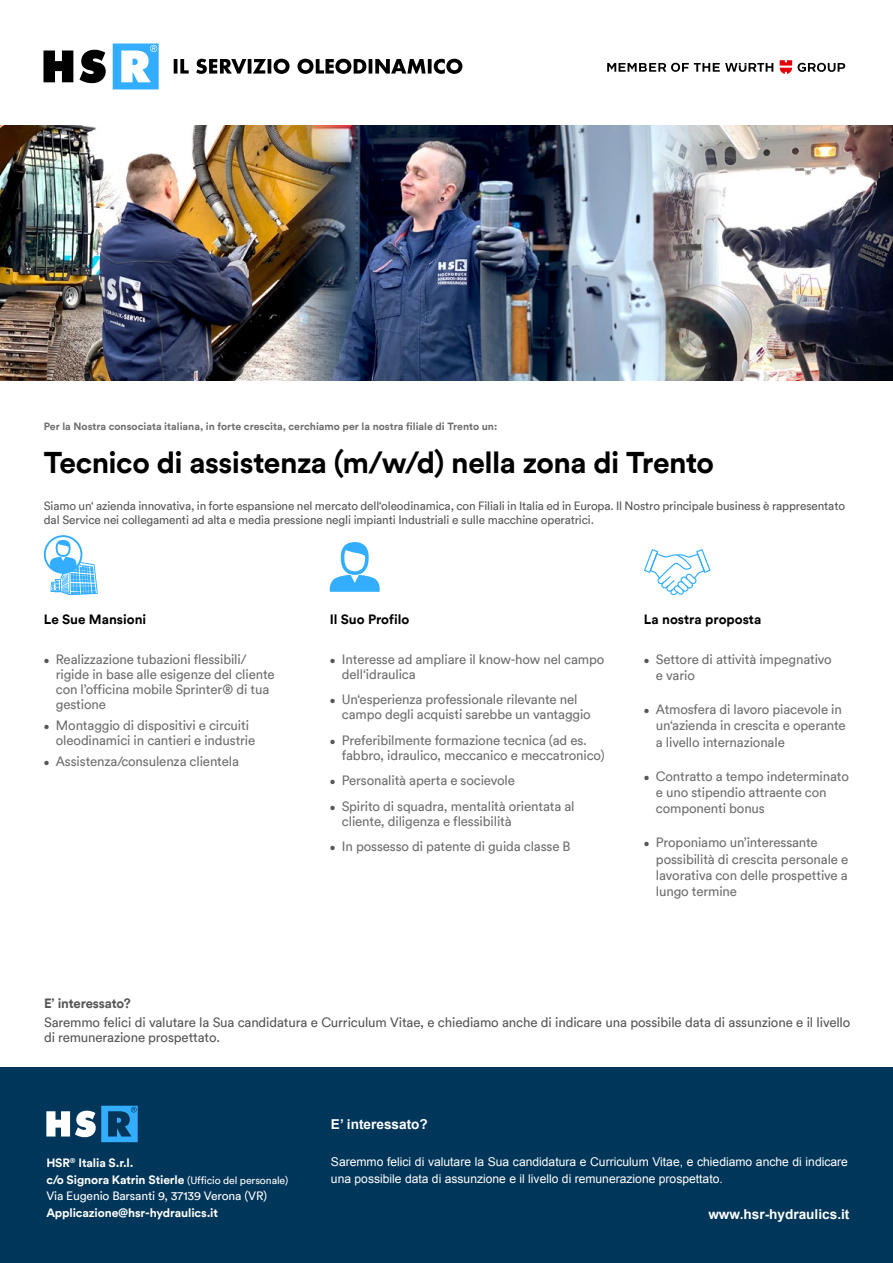
<style>
.page{position:relative;width:893px;height:1263px;background:#fff}
.page>*{position:absolute;margin:0;border:0;box-sizing:border-box;transform-origin:0 0}
.t1{font:700 30px "Circular";letter-spacing:-.02em;color:#000}
.t2{font:700 13.65px "Arial";color:#fff}
.t3{font:13.5px/15px "Circular";letter-spacing:-.01em;color:#6e6e6e}
.t4{font:13.5px/15px "Circular";letter-spacing:-.01em;color:#565655}
.t5{font:700 13.5px "Circular";color:#000}
.t6{font:700 13.5px "Circular";letter-spacing:-.01em;color:#565655}
.t7{font:12.15px/16.6px "Arial";color:#fff}
.t8{font:700 12.15px/16.6px "Circular";letter-spacing:-.01em;color:#fff}
.t9{font:12px/14.4px "Circular";letter-spacing:-.01em;color:#565655}
.t10{font:700 10.5px "Circular";color:#6e6e6e}
.s1{font-size:10.5px;color:#565655}
.s2{font-weight:400;font-size:10.5px}
.s3{font-weight:400}
</style>
<div class="page">
<img style="left:0;top:125px;width:287px;height:256px">
<img style="left:717px;top:125px;width:176px;height:256px">
<img style="left:287px;top:125px;width:430px;height:256px">
<div style="left:0;top:1067px;width:893px;height:196px;background:#003659"></div>
<svg style="left:46px;top:1106px;width:92px;height:36px"></svg>
<svg style="left:644px;top:549px;width:66px;height:46px"></svg>
<svg style="left:330px;top:542px;width:50px;height:50px"></svg>
<svg style="left:44px;top:535px;width:54px;height:60px"></svg>
<svg style="left:174px;top:59px;width:288px;height:15px"></svg>
<svg style="left:780px;top:60px;width:65px;height:14px"></svg>
<svg style="left:607px;top:63px;width:166px;height:9px"></svg>
<svg style="left:44px;top:50px;width:62px;height:33px"></svg>
<svg style="left:113px;top:43px;width:46px;height:46px"></svg>
<p class="t10" style="left:44px;top:419px;width:455px">Per la Nostra consociata italiana, in forte crescita, cerchiamo per la nostra filiale di Trento un:</p>
<h1 class="t1" style="left:44px;top:441px;width:672px">Tecnico di assistenza (m/w/d) nella zona di Trento</h1>
<p class="t9" style="left:44px;top:498px;width:803px">Siamo un‘ azienda innovativa, in forte espansione nel mercato dell‘oleodinamica, con Filiali in Italia ed in Europa. Il Nostro principale business è rappresentato dal Service nei collegamenti ad alta e media pressione negli impianti Industriali e sulle macchine operatrici.</p>
<p class="t5" style="left:44px;top:610px;width:104px">Le Sue Mansioni</p>
<p class="t5" style="left:330px;top:610px;width:81px">Il Suo Profilo</p>
<p class="t5" style="left:644px;top:610px;width:119px">La nostra proposta</p>
<p class="t3" style="left:56px;top:651px;width:220px;text-indent:-12px"><span class="s1">•</span> Realizzazione tubazioni flessibili/ rigide in base alle esigenze del cliente con l’officina mobile Sprinter® di tua gestione</p>
<p class="t3" style="left:56px;top:717px;width:201px;text-indent:-12px"><span class="s1">•</span> Montaggio di dispositivi e circuiti oleodinamici in cantieri e industrie</p>
<p class="t3" style="left:44px;top:753px;width:197px"><span class="s1">•</span> Assistenza/consulenza clientela</p>
<p class="t3" style="left:342px;top:651px;width:264px;text-indent:-12px"><span class="s1">•</span> Interesse ad ampliare il know-how nel campo dell‘idraulica</p>
<p class="t3" style="left:342px;top:691px;width:250px;text-indent:-12px"><span class="s1">•</span> Un‘esperienza professionale rilevante nel campo degli acquisti sarebbe un vantaggio</p>
<p class="t3" style="left:342px;top:732px;width:264px;text-indent:-12px"><span class="s1">•</span> Preferibilmente formazione tecnica (ad es. fabbro, idraulico, meccanico e meccatronico)</p>
<p class="t3" style="left:330px;top:772px;width:186px"><span class="s1">•</span> Personalità aperta e socievole</p>
<p class="t3" style="left:342px;top:798px;width:234px;text-indent:-12px"><span class="s1">•</span> Spirito di squadra, mentalità orientata al cliente, diligenza e flessibilità</p>
<p class="t3" style="left:330px;top:838px;width:242px"><span class="s1">•</span> In possesso di patente di guida classe B</p>
<p class="t3" style="left:656px;top:650px;width:177px;line-height:16.2px;text-indent:-12px"><span class="s1">•</span> Settore di attività impegnativo e vario</p>
<p class="t3" style="left:656px;top:701px;width:191px;line-height:16.2px;text-indent:-12px"><span class="s1">•</span> Atmosfera di lavoro piacevole in un‘azienda in crescita e operante a livello internazionale</p>
<p class="t3" style="left:656px;top:767px;width:194px;line-height:16.2px;text-indent:-12px"><span class="s1">•</span> Contratto a tempo indeterminato e uno stipendio attraente con componenti bonus</p>
<p class="t3" style="left:656px;top:834px;width:194px;line-height:16.2px;text-indent:-12px"><span class="s1">•</span> Proponiamo un’interessante possibilità di crescita personale e lavorativa con delle prospettive a lungo termine</p>
<p class="t6" style="left:44px;top:993px;width:88px">E’ interessato?</p>
<p class="t4" style="left:44px;top:1014px;width:808px">Saremmo felici di valutare la Sua candidatura e Curriculum Vitae, e chiediamo anche di indicare una possibile data di assunzione e il livello di remunerazione prospettato.</p>
<p class="t8" style="left:46px;top:1154px;width:243px">HSR<sup>®</sup> Italia S.r.l.<br>c/o Signora Katrin Stierle <span class="s2">(Ufficio del personale)<br></span><span class="s3">Via Eugenio Barsanti 9, 37139 Verona (VR)</span></p>
<p class="t8" style="left:46px;top:1204px;width:173px">Applicazione@hsr-hydraulics.it</p>
<p class="t2" style="left:331px;top:1115px;width:98px">E’ interessato?</p>
<p class="t7" style="left:331px;top:1154px;width:519px">Saremmo felici di valutare la Sua candidatura e Curriculum Vitae, e chiediamo anche di indicare una possibile data di assunzione e il livello di remunerazione prospettato.</p>
<p class="t2" style="left:708px;top:1205px;width:143px">www.hsr-hydraulics.it</p>
</div>
